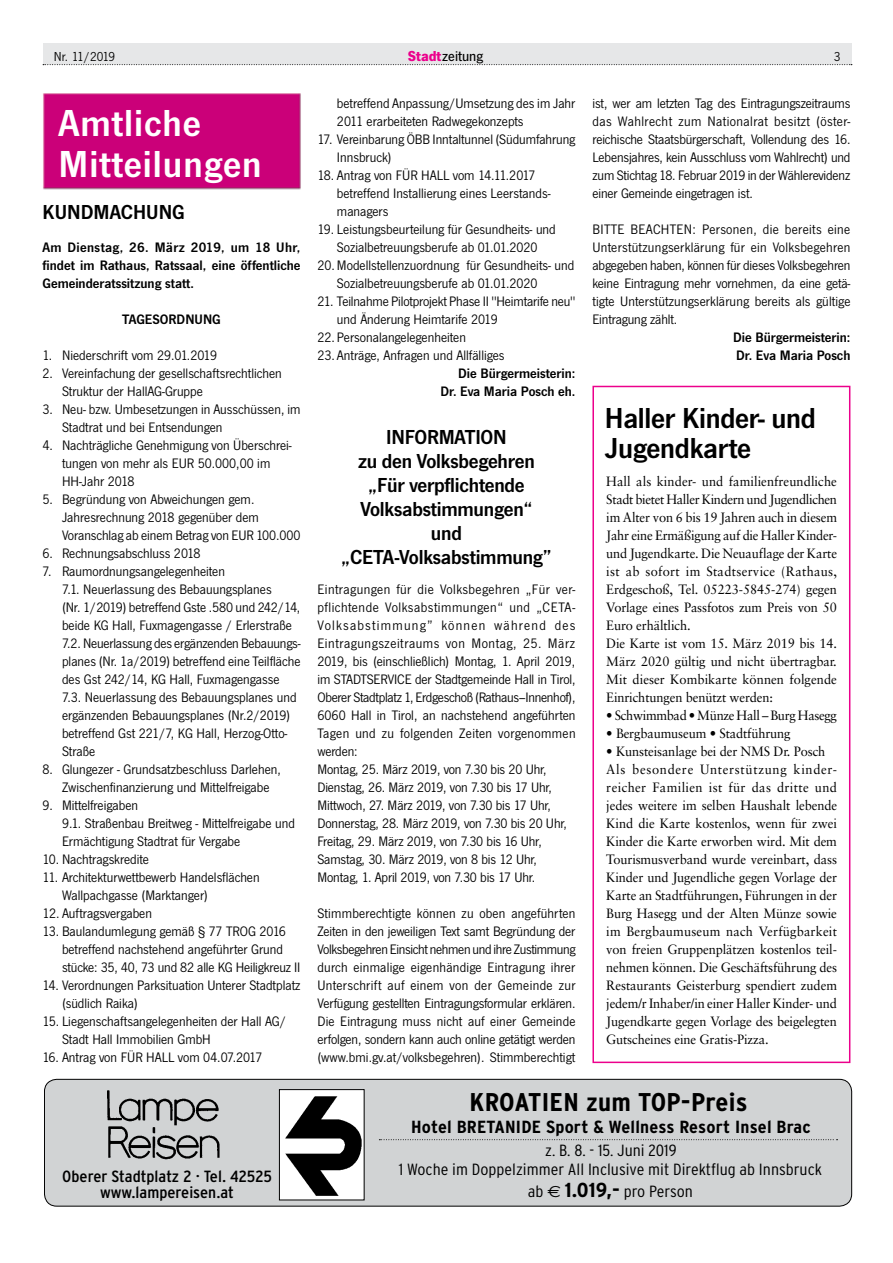
<style>
.page{position:relative;width:893px;height:1263px;background:#fff}
.page>*{position:absolute;margin:0;border:0;box-sizing:border-box;transform-origin:0 0}
.t1{font:600 39px/40.5px "News Got T";letter-spacing:.025em;color:#fff}
.t2{font:600 30px/30px "News Got T";letter-spacing:-.01em;color:#000}
.t3{font:700 condensed 25.65px "Interstate";letter-spacing:.01em;color:#000;scale:1.11 1}
.t4{font:600 21px/24px "News Got T";letter-spacing:-.01em;color:#000;text-align:center}
.t5{font:700 condensed 17.55px "Interstate";letter-spacing:.01em;color:#000;scale:1.11 1}
.t6{font:300 condensed 16.2px/19.2px "Interstate";color:#000;text-align:center;scale:1.11 1}
.t7{font:condensed 16.2px/16px "Interstate";color:#000;text-align:center;scale:1.11 1}
.t8{font:500 15px "News Got T";color:#000}
.t9{font:14.25px/18px "News Got T";color:#000}
.t10{font:600 14.25px/18px "News Got T";color:#000;text-align:justify}
.t11{font:13.5px/18px "Sabon";letter-spacing:-.01em;color:#000;scale:.95 1}
.t12{font:13.5px "News Got T";letter-spacing:-.04em;color:#000}
.s1{font-weight:700;color:#ec008c}
.s2{font-family:"Euro Sans";font-weight:400;font-stretch:normal}
.s3{font-weight:700;font-size:20.25px}
</style>
<div class="page">
<div style="left:43px;top:43px;width:808px;height:22px;background:#e6e7e8"></div>
<svg style="left:43px;top:64px;width:809px;height:1px"></svg>
<div style="left:43px;top:94px;width:258px;height:96px;background:#cb0079"></div>
<div style="left:44px;top:1079px;width:808px;height:127px;background:#d1d3d4;border-radius:12px"></div>
<div style="left:44px;top:1079px;width:808px;height:127px;border:1px solid #000;border-radius:12px"></div>
<img style="left:281px;top:1091px;width:81px;height:107px">
<div style="left:279px;top:1089px;width:85px;height:111px;border:1px solid #000"></div>
<img style="left:107px;top:1090px;width:112px;height:35px">
<img style="left:108px;top:1125px;width:112px;height:35px">
<svg style="left:379px;top:1139px;width:459px;height:1px"></svg>
<div style="left:592px;top:386px;width:258px;height:677px;border:2px solid #ec008c"></div>
<p class="t12" style="left:54px;top:49px;width:63px">Nr. 11/2019</p>
<p class="t8" style="left:408px;top:48px;width:77px"><span class="s1">Stadt</span>zeitung</p>
<p class="t12" style="left:834px;top:49px;width:8px">3</p>
<h1 class="t1" style="left:58px;top:102px;width:205px">Amtliche<br>Mitteilungen</h1>
<h3 class="t4" style="left:43px;top:199px;width:144px">KUNDMACHUNG</h3>
<p class="t10" style="left:43px;top:238px;width:260px">Am Dienstag, 26. März 2019, um 18 Uhr, findet im Rathaus, Ratssaal, eine öffentliche Gemeinderatssitzung statt.</p>
<p class="t10" style="left:122px;top:310px;width:100px">TAGESORDNUNG</p>
<p class="t9" style="left:43px;top:346px;width:176px">1. Niederschrift vom 29.01.2019</p>
<p class="t9" style="left:62px;top:364px;width:221px;text-indent:-19px">2. Vereinfachung der gesellschaftsrechtlichen<br>Struktur der HallAG-Gruppe</p>
<p class="t9" style="left:62px;top:400px;width:240px;text-indent:-19px">3. Neu- bzw. Umbesetzungen in Ausschüssen, im<br>Stadtrat und bei Entsendungen</p>
<p class="t9" style="left:62px;top:436px;width:231px;text-indent:-19px">4. Nachträgliche Genehmigung von Überschrei&shy;tungen von mehr als EUR 50.000,00 im<br>HH-Jahr 2018</p>
<p class="t9" style="left:62px;top:490px;width:240px;text-indent:-19px">5. Begründung von Abweichungen gem.<br>Jahresrechnung 2018 gegenüber dem<br>Voranschlag ab einem Betrag von EUR 100.000</p>
<p class="t9" style="left:43px;top:544px;width:159px">6. Rechnungsabschluss 2018</p>
<p class="t9" style="left:62px;top:562px;width:240px;text-indent:-19px">7. Raumordnungsangelegenheiten<br>7.1. Neuerlassung des Bebauungsplanes<br>(Nr. 1/2019) betreffend Gste .580 und 242/14, beide KG Hall, Fuxmagengasse / Erlerstraße 7.2. Neuerlassung des ergänzenden Bebauungs&shy;planes (Nr. 1a/2019) betreffend eine Teilfläche des Gst 242/14, KG Hall, Fuxmagengasse 7.3. Neuerlassung des Bebauungsplanes und ergänzenden Bebauungsplanes (Nr.2/2019) betreffend Gst 221/7, KG Hall, Herzog-Otto-Straße</p>
<p class="t9" style="left:43px;top:760px;width:240px;text-align:center">8. Glungezer - Grundsatzbeschluss Darlehen,<br>Zwischenfinanzierung und Mittelfreigabe</p>
<p class="t9" style="left:62px;top:796px;width:234px;text-indent:-19px">9. Mittelfreigaben<br>9.1. Straßenbau Breitweg - Mittelfreigabe und<br>Ermächtigung Stadtrat für Vergabe</p>
<p class="t9" style="left:43px;top:850px;width:108px">10. Nachtragskredite</p>
<p class="t9" style="left:62px;top:868px;width:199px;text-indent:-19px">11. Architekturwettbewerb Handelsflächen<br>Wallpachgasse (Marktanger)</p>
<p class="t9" style="left:43px;top:904px;width:111px">12. Auftragsvergaben</p>
<p class="t9" style="left:62px;top:922px;width:240px;text-indent:-19px">13. Baulandumlegung gemäß § 77 TROG 2016 betreffend nachstehend angeführter Grund stücke: 35, 40, 73 und 82 alle KG Heiligkreuz II</p>
<p class="t9" style="left:62px;top:976px;width:240px;text-indent:-19px">14. Verordnungen Parksituation Unterer Stadtplatz (südlich Raika)</p>
<p class="t9" style="left:62px;top:1012px;width:226px;text-indent:-19px">15. Liegenschaftsangelegenheiten der Hall AG/<br>Stadt Hall Immobilien GmbH</p>
<p class="t9" style="left:43px;top:1048px;width:221px">16. Antrag von FÜR HALL vom 04.07.2017</p>
<p class="t7" style="left:62px;top:1168px;width:190px">Oberer Stadtplatz 2 · Tel. 42525 www.lampereisen.at</p>
<p class="t9" style="left:337px;top:94px;width:240px">betreffend Anpassung/Umsetzung des im Jahr<br>2011 erarbeiteten Radwegekonzepts</p>
<p class="t9" style="left:337px;top:130px;width:240px;text-indent:-19px">17. Vereinbarung ÖBB Inntaltunnel (Südumfahrung<br>Innsbruck)</p>
<p class="t9" style="left:337px;top:166px;width:215px;text-indent:-19px">18. Antrag von FÜR HALL vom 14.11.2017 betreffend Installierung eines Leerstands&shy;managers</p>
<p class="t9" style="left:317px;top:220px;width:240px">19. Leistungsbeurteilung für Gesundheits- und</p>
<p class="t9" style="left:337px;top:238px;width:202px">Sozialbetreuungsberufe ab 01.01.2020</p>
<p class="t9" style="left:317px;top:256px;width:258px">20.Modellstellenzuordnung für Gesundheits- und</p>
<p class="t9" style="left:337px;top:274px;width:202px">Sozialbetreuungsberufe ab 01.01.2020</p>
<p class="t9" style="left:337px;top:292px;width:240px;text-indent:-19px">21. Teilnahme Pilotprojekt Phase II "Heimtarife neu" und Änderung Heimtarife 2019</p>
<p class="t9" style="left:317px;top:328px;width:150px">22. Personalangelegenheiten</p>
<p class="t9" style="left:317px;top:346px;width:189px">23. Anträge, Anfragen und Allfälliges</p>
<p class="t10" style="left:440px;top:364px;width:137px;text-align:right">Die Bürgermeisterin:<br>Dr. Eva Maria Posch eh.</p>
<h3 class="t4" style="left:341px;top:424px;width:212px">INFORMATION<br>zu den Volksbegehren „Für verpflichtende<br>Volksabstimmungen“<br>und „CETA-Volksabstimmung”</h3>
<p class="t9" style="left:317px;top:580px;width:260px">Eintragungen für die Volksbegehren „Für ver&shy;pflichtende Volksabstimmungen“ und „CETA-Volksabstimmung” können während des Eintragungszeitraums von Montag, 25. März 2019, bis (einschließlich) Montag, 1. April 2019, im STADTSERVICE der Stadtgemeinde Hall in Tirol, Oberer Stadtplatz 1, Erdgeschoß (Rathaus–Innenhof), 6060 Hall in Tirol, an nachstehend angeführten Tagen und zu folgenden Zeiten vorgenommen werden:<br>Montag, 25. März 2019, von 7.30 bis 20 Uhr, Dienstag, 26. März 2019, von 7.30 bis 17 Uhr, Mittwoch, 27. März 2019, von 7.30 bis 17 Uhr, Donnerstag, 28. März 2019, von 7.30 bis 20 Uhr, Freitag, 29. März 2019, von 7.30 bis 16 Uhr, Samstag, 30. März 2019, von 8 bis 12 Uhr, Montag, 1. April 2019, von 7.30 bis 17 Uhr.</p>
<p class="t9" style="left:317px;top:904px;width:260px;text-align:justify">Stimmberechtigte können zu oben angeführten Zeiten in den jeweiligen Text samt Begründung der Volksbegehren Einsicht nehmen und ihre Zustimmung durch einmalige eigenhändige Eintragung ihrer Unterschrift auf einem von der Gemeinde zur Verfügung gestellten Eintragungsformular erklären.<br>Die Eintragung muss nicht auf einer Gemeinde erfolgen, sondern kann auch online getätigt werden (www.bmi.gv.at/volksbegehren). Stimmberechtigt</p>
<p class="t9" style="left:592px;top:94px;width:259px;text-align:justify">ist, wer am letzten Tag des Eintragungszeitraums das Wahlrecht zum Nationalrat besitzt (öster&shy;reichische Staatsbürgerschaft, Vollendung des 16.<br>Lebensjahres, kein Ausschluss vom Wahlrecht) und zum Stichtag 18. Februar 2019 in der Wählerevidenz einer Gemeinde eingetragen ist.</p>
<p class="t9" style="left:592px;top:220px;width:260px;text-align:justify">BITTE BEACHTEN: Personen, die bereits eine Unterstützungserklärung für ein Volksbegehren abgegeben haben, können für dieses Volksbegehren keine Eintragung mehr vornehmen, da eine getä&shy;tigte Unterstützungserklärung bereits als gültige Eintragung zählt.</p>
<p class="t10" style="left:733px;top:328px;width:119px">Die Bürgermeisterin:<br>Dr. Eva Maria Posch</p>
<h2 class="t2" style="left:605px;top:402px;width:212px">Haller Kinder- und<br>Jugendkarte</h2>
<p class="t11" style="left:606px;top:472px;width:244px">Hall als kinder- und familienfreundliche Stadt bietet Haller Kindern und Jugendlichen im Alter von 6 bis 19 Jahren auch in diesem Jahr eine Ermäßigung auf die Haller Kinder&shy;und Jugendkarte. Die Neuauflage der Karte ist ab sofort im Stadtservice (Rathaus, Erdgeschoß, Tel. 05223-5845-274) gegen Vorlage eines Passfotos zum Preis von 50<br>Euro erhältlich.<br>Die Karte ist vom 15. März 2019 bis 14.<br>März 2020 gültig und nicht übertragbar.<br>Mit dieser Kombikarte können folgende Einrichtungen benützt werden:</p>
<p class="t11" style="left:606px;top:706px;width:244px">• Schwimmbad • Münze Hall – Burg Hasegg</p>
<p class="t11" style="left:606px;top:724px;width:196px">• Bergbaumuseum • Stadtführung</p>
<p class="t11" style="left:606px;top:742px;width:244px">• Kunsteisanlage bei der NMS Dr. Posch Als besondere Unterstützung kinder&shy;reicher Familien ist für das dritte und jedes weitere im selben Haushalt lebende Kind die Karte kostenlos, wenn für zwei Kinder die Karte erworben wird. Mit dem Tourismusverband wurde vereinbart, dass Kinder und Jugendliche gegen Vorlage der Karte an Stadtführungen, Führungen in der Burg Hasegg und der Alten Münze sowie im Bergbaumuseum nach Verfügbarkeit von freien Gruppenplätzen kostenlos teil&shy;nehmen können. Die Geschäftsführung des Restaurants Geisterburg spendiert zudem jedem/r Inhaber/in einer Haller Kinder- und Jugendkarte gegen Vorlage des beigelegten Gutscheines eine Gratis-Pizza.</p>
<h3 class="t3" style="left:469px;top:1088px;width:252px">KROATIEN zum TOP-Preis</h3>
<p class="t5" style="left:411px;top:1117px;width:362px">Hotel BRETANIDE Sport &amp; Wellness Resort Insel Brac</p>
<p class="t6" style="left:399px;top:1140px;width:383px">z. B. 8. - 15. Juni 2019<br>1 Woche im Doppelzimmer All Inclusive mit Direktflug ab Innsbruck</p>
<p class="t6" style="left:528px;top:1182px;width:150px">ab <span class="s2">€</span> <span class="s3">1.019,-</span> pro Person</p>
</div>
